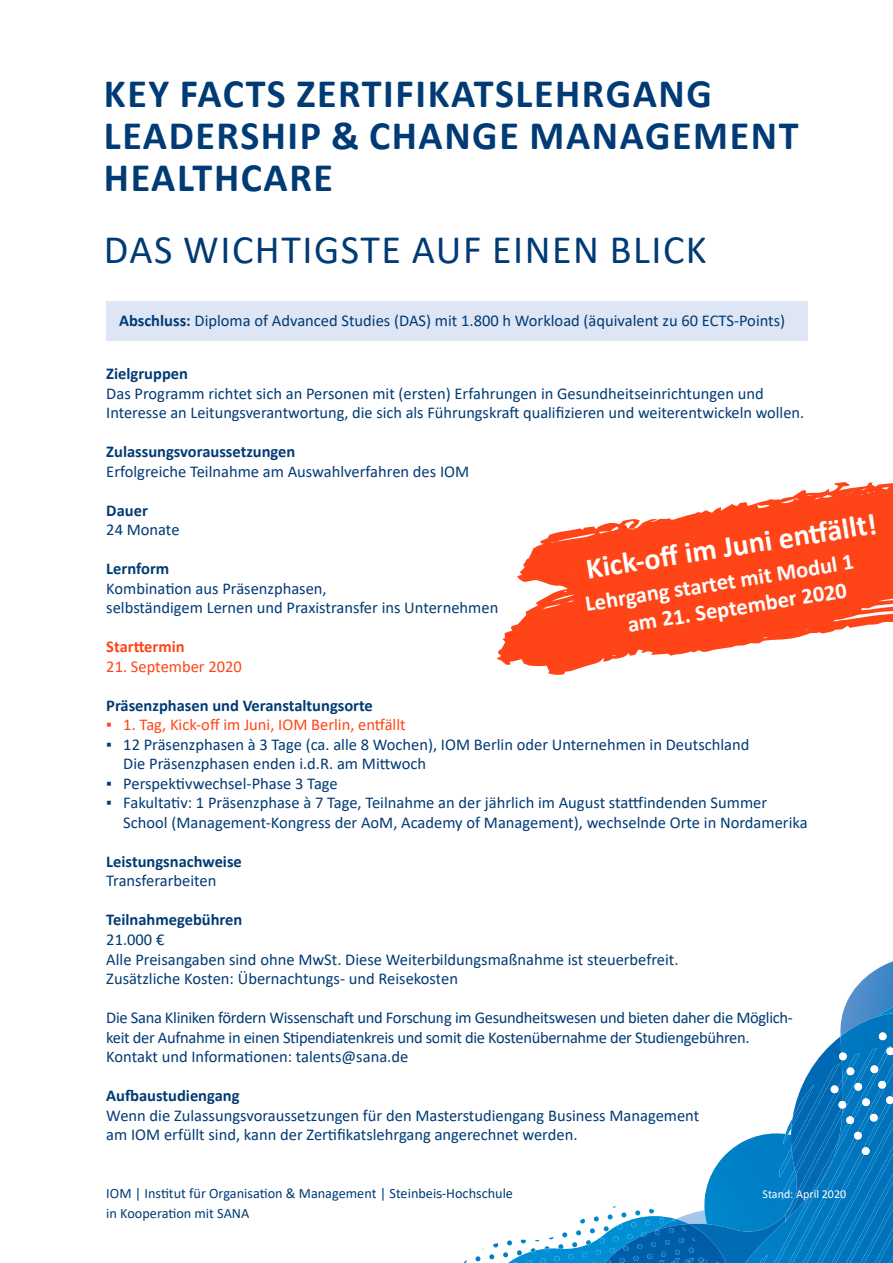
<style>
.page{position:relative;width:893px;height:1263px;background:#fff}
.page>*{position:absolute;margin:0;border:0;box-sizing:border-box;transform-origin:0 0}
.t1{font:700 40.5px/42px "Calibri";letter-spacing:.04em;color:#003b75}
.t2{font:40.5px "Calibri";letter-spacing:.04em;color:#003b75}
.t3{font:700 30px "Calibri";color:#fff}
.t4{font:700 22.5px/27px "Calibri";color:#fff}
.t5{font:16.5px/19.5px "Calibri";color:#003b75}
.t6{font:16.5px/19.5px "Calibri";letter-spacing:-.02em;color:#003b75}
.t7{font:700 16.5px "Calibri";color:#003b75}
.t8{font:16.5px "Calibri";color:#ff4517}
.t9{font:700 16.5px "Calibri";color:#ff4517}
.t10{font:14.25px/19.5px "Calibri";color:#003b75}
.t11{font:12px "Calibri";color:#fff}
.s1{font-weight:700}
</style>
<div class="page">
<div style="left:106px;top:301px;width:702px;height:39px;background:#dee6f6"></div>
<svg style="left:496px;top:482px;width:397px;height:193px;fill:#ff4517"></svg>
<img style="left:664px;top:1219px;width:8px;height:8px">
<img style="left:664px;top:1227px;width:8px;height:31px">
<img style="left:664px;top:1228px;width:8px;height:21px">
<img style="left:654px;top:1218px;width:10px;height:40px">
<svg style="left:463px;top:1206px;width:191px;height:57px"></svg>
<img style="left:589px;top:1260px;width:8px;height:3px">
<img style="left:597px;top:1258px;width:9px;height:5px">
<img style="left:606px;top:1258px;width:66px;height:5px">
<img style="left:616px;top:1260px;width:56px;height:3px">
<img style="left:626px;top:1262px;width:46px;height:1px">
<svg style="left:672px;top:961px;width:221px;height:302px"></svg>
<img style="left:780px;top:1148px;width:12px;height:29px">
<img style="left:791px;top:1063px;width:49px;height:91px">
<h1 class="t1" style="left:104px;top:72px;width:696px">KEY FACTS ZERTIFIKATSLEHRGANG<br>LEADERSHIP &amp; CHANGE MANAGEMENT<br>HEALTHCARE</h1>
<h1 class="t2" style="left:104px;top:221px;width:604px">DAS WICHTIGSTE AUF EINEN BLICK</h1>
<p class="t5" style="left:119px;top:311px;width:668px"><span class="s1">Abschluss:</span> Diploma of Advanced Studies (DAS) mit 1.800 h Workload (äquivalent zu 60 ECTS-Points)</p>
<p class="t7" style="left:106px;top:362px;width:83px">Zielgruppen</p>
<p class="t5" style="left:106px;top:383px;width:699px">Das Programm richtet sich an Personen mit (ersten) Erfahrungen in Gesundheitseinrichtungen und<br>Interesse an Leitungsverantwortung, die sich als Führungskraft qualifizieren und weiterentwickeln wollen.</p>
<p class="t7" style="left:106px;top:440px;width:191px">Zulassungsvoraussetzungen</p>
<p class="t5" style="left:106px;top:461px;width:364px">Erfolgreiche Teilnahme am Auswahlverfahren des IOM</p>
<p class="t7" style="left:106px;top:499px;width:43px">Dauer</p>
<p class="t5" style="left:106px;top:520px;width:75px">24 Monate</p>
<p class="t7" style="left:106px;top:557px;width:65px">Lernform</p>
<p class="t5" style="left:106px;top:578px;width:394px">Kombination aus Präsenzphasen,<br>selbständigem Lernen und Praxistransfer ins Unternehmen</p>
<p class="t9" style="left:106px;top:635px;width:80px">Starttermin</p>
<p class="t8" style="left:106px;top:655px;width:137px">21. September 2020</p>
<p class="t7" style="left:106px;top:694px;width:268px">Präsenzphasen und Veranstaltungsorte</p>
<p class="t8" style="left:106px;top:713px;width:301px">▪ 1. Tag, Kick-off im Juni, IOM Berlin, entfällt</p>
<p class="t5" style="left:123px;top:734px;width:628px;text-indent:-17px">▪ 12 Präsenzphasen à 3 Tage (ca. alle 8 Wochen), IOM Berlin oder Unternehmen in Deutschland<br>Die Präsenzphasen enden i.d.R. am Mittwoch</p>
<p class="t5" style="left:106px;top:773px;width:233px">▪ Perspektivwechsel-Phase 3 Tage</p>
<p class="t5" style="left:123px;top:793px;width:686px;text-indent:-17px">▪ Fakultativ: 1 Präsenzphase à 7 Tage, Teilnahme an der jährlich im August stattfindenden Summer<br>School (Management-Kongress der AoM, Academy of Management), wechselnde Orte in Nordamerika</p>
<p class="t7" style="left:106px;top:850px;width:137px">Leistungsnachweise</p>
<p class="t5" style="left:106px;top:871px;width:112px">Transferarbeiten</p>
<p class="t7" style="left:106px;top:908px;width:138px">Teilnahmegebühren</p>
<p class="t5" style="left:106px;top:929px;width:574px">21.000 €<br>Alle Preisangaben sind ohne MwSt. Diese Weiterbildungsmaßnahme ist steuerbefreit.<br>Zusätzliche Kosten: Übernachtungs- und Reisekosten</p>
<p class="t6" style="left:106px;top:1007px;width:688px">Die Sana Kliniken fördern Wissenschaft und Forschung im Gesundheitswesen und bieten daher die Möglich&shy;keit der Aufnahme in einen Stipendiatenkreis und somit die Kostenübernahme der Studiengebühren.<br>Kontakt und Informationen: talents@sana.de</p>
<p class="t7" style="left:106px;top:1084px;width:135px">Aufbaustudiengang</p>
<p class="t5" style="left:106px;top:1105px;width:594px">Wenn die Zulassungsvoraussetzungen für den Masterstudiengang Business Management am IOM erfüllt sind, kann der Zertifikatslehrgang angerechnet werden.</p>
<h2 class="t3" style="left:583px;top:548px;width:295px;rotate:-9deg">Kick-off im Juni entf ällt!</h2>
<h3 class="t4" style="left:621px;top:584px;width:234px;text-indent:-39px;rotate:-9deg">Lehrgang startet mit Modul 1 am 21. September 2020</h3>
<p class="t10" style="left:106px;top:1183px;width:408px">IOM | Institut für Organisation &amp; Management | Steinbeis-Hochschule in Kooperation mit SANA</p>
<p class="t11" style="left:763px;top:1186px;width:85px">Stand: April 2020</p>
</div>
